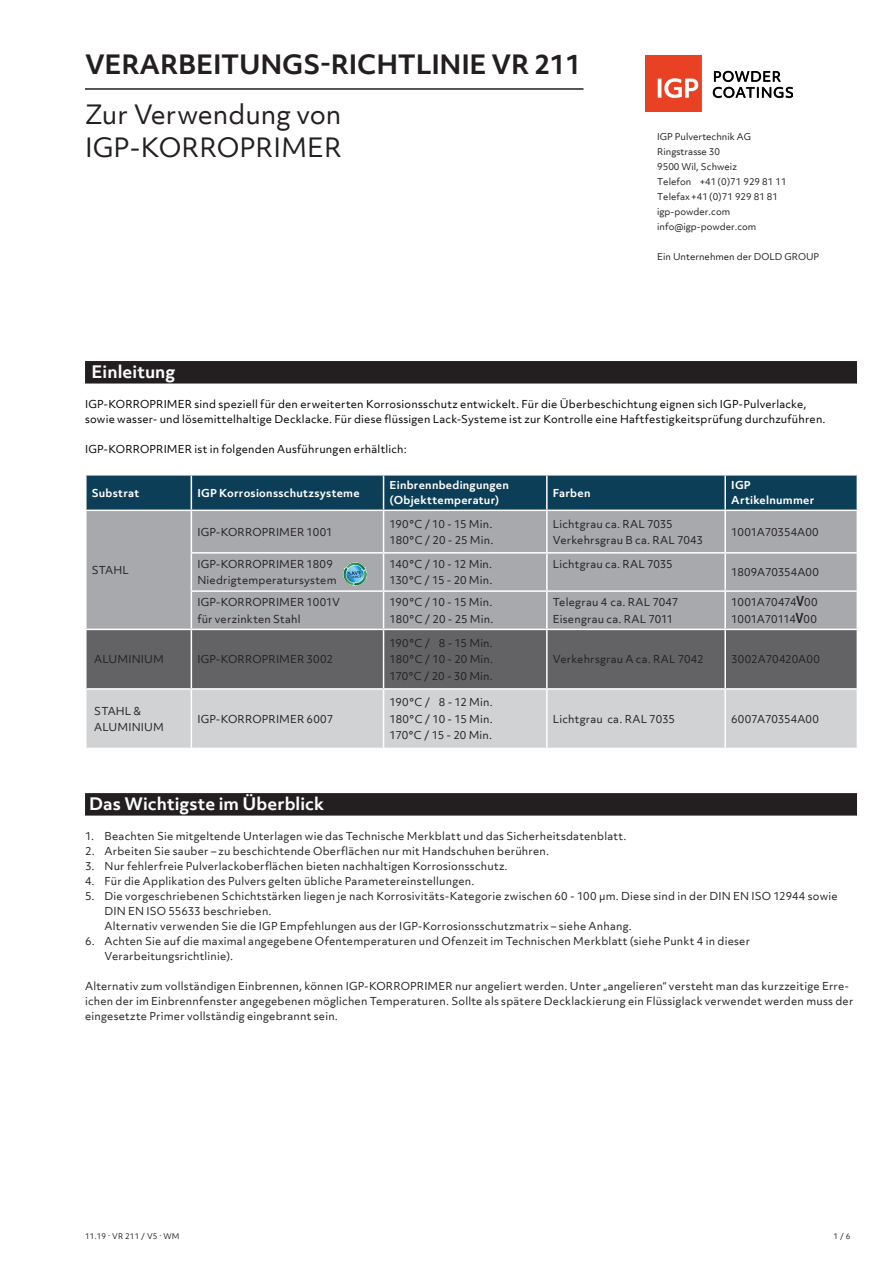
<style>
.page{position:relative;width:893px;height:1263px;background:#fff}
.page>*{position:absolute;margin:0;border:0;box-sizing:border-box;transform-origin:0 0}
.t1{font:25.5px/33px "Objektiv Mk 3";color:#231f20}
.t2{font:700 25.5px "Objektiv Mk 3";letter-spacing:-.01em;color:#231f20}
.Titel_mit_Linie{font:700 16.5px "Objektiv Mk 3";letter-spacing:.005em;color:#fff}
.Lauftext_Einzug_9_12{font:10.5px/15px "Objektiv Mk 3";letter-spacing:.02em;color:#231f20}
.Lauftext{font:10.5px "Objektiv Mk 3";letter-spacing:.015em;color:#231f20}
.Lauftext_9_12_5{font:10.5px "Objektiv Mk 3";letter-spacing:.02em;color:#000}
.Lauftext-2{font:10.5px "Objektiv Mk 3";letter-spacing:-.005em;color:#231f20}
.Lauftext-3{font:700 10.5px/15px "Objektiv Mk 3";letter-spacing:.025em;color:#fff}
.Lauftext-4{font:10.5px "Objektiv Mk 3";letter-spacing:-.015em;color:#231f20}
.Tabelle__Lauftext{font:10.5px/16.5px "Objektiv Mk 3";letter-spacing:.015em;color:#231f20}
.t3{font:9px/15px "Objektiv Mk 3";color:#231f20}
.t4{font:7.5px "Objektiv Mk 3";letter-spacing:.015em;color:#231f20}
.s1{font-weight:700;font-size:13.2px}
</style>
<div class="page">
<img style="left:646px;top:55px;width:147px;height:56px">
<hr style="left:85px;top:89px;width:498px;height:1px;background:#231f20">
<div style="left:85px;top:361px;width:772px;height:22px;background:#231f20"></div>
<div style="left:85px;top:793px;width:772px;height:22px;background:#231f20"></div>
<div style="left:87px;top:476px;width:770px;height:34px;background:#0c3e57"></div>
<div style="left:87px;top:511px;width:770px;height:118px;background:#a8a9ad"></div>
<div style="left:87px;top:630px;width:770px;height:58px;background:#636366"></div>
<div style="left:87px;top:690px;width:770px;height:58px;background:#d1d2d4"></div>
<hr style="left:191px;top:552px;width:193px;height:2px;background:#fff">
<hr style="left:384px;top:552px;width:163px;height:2px;background:#fff">
<hr style="left:547px;top:552px;width:178px;height:2px;background:#fff">
<hr style="left:725px;top:552px;width:133px;height:2px;background:#fff">
<hr style="left:384px;top:590px;width:163px;height:2px;background:#fff">
<hr style="left:547px;top:590px;width:178px;height:2px;background:#fff">
<hr style="left:725px;top:590px;width:133px;height:2px;background:#fff">
<hr style="left:191px;top:590px;width:193px;height:2px;background:#fff">
<hr style="left:191px;top:476px;width:1px;height:34px;background:#fff">
<hr style="left:383px;top:476px;width:1px;height:34px;background:#fff">
<hr style="left:546px;top:476px;width:2px;height:34px;background:#fff">
<hr style="left:724px;top:476px;width:2px;height:34px;background:#fff">
<hr style="left:191px;top:511px;width:1px;height:41px;background:#fff">
<hr style="left:383px;top:511px;width:1px;height:41px;background:#fff">
<hr style="left:546px;top:511px;width:2px;height:41px;background:#fff">
<hr style="left:724px;top:511px;width:2px;height:41px;background:#fff">
<hr style="left:191px;top:554px;width:1px;height:36px;background:#fff">
<hr style="left:383px;top:554px;width:1px;height:36px;background:#fff">
<hr style="left:546px;top:554px;width:2px;height:36px;background:#fff">
<hr style="left:724px;top:554px;width:2px;height:36px;background:#fff">
<hr style="left:191px;top:592px;width:1px;height:37px;background:#fff">
<hr style="left:383px;top:592px;width:1px;height:37px;background:#fff">
<hr style="left:546px;top:592px;width:2px;height:37px;background:#fff">
<hr style="left:724px;top:592px;width:2px;height:37px;background:#fff">
<hr style="left:191px;top:630px;width:1px;height:58px;background:#fff">
<hr style="left:383px;top:630px;width:1px;height:58px;background:#fff">
<hr style="left:546px;top:630px;width:2px;height:58px;background:#fff">
<hr style="left:724px;top:630px;width:2px;height:58px;background:#fff">
<hr style="left:191px;top:690px;width:1px;height:58px;background:#fff">
<hr style="left:383px;top:690px;width:1px;height:58px;background:#fff">
<hr style="left:546px;top:690px;width:2px;height:58px;background:#fff">
<hr style="left:724px;top:690px;width:2px;height:58px;background:#fff">
<img style="left:344px;top:562px;width:22px;height:24px">
<h1 class="t2" style="left:85px;top:46px;width:498px">VERARBEITUNGS-RICHTLINIE VR 211</h1>
<h1 class="t1" style="left:85px;top:98px;width:258px">Zur Verwendung von<br>IGP-KORROPRIMER</h1>
<p class="t3" style="left:657px;top:129px;width:131px">IGP Pulvertechnik AG<br>Ringstrasse 30<br>9500 Wil, Schweiz<br>Telefon +41(0)71 929 81 11<br>Telefax+41(0)71 929 81 81 igp-powder.com info@igp-powder.com</p>
<p class="t3" style="left:657px;top:249px;width:164px">Ein Unternehmen der DOLD GROUP</p>
<p class="Titel_mit_Linie" style="left:92px;top:360px;width:85px">Einleitung</p>
<p class="Lauftext_9_12_5" style="left:85px;top:397px;width:723px">IGP-KORROPRIMER sind speziell für den erweiterten Korrosionsschutz entwickelt. Für die Überbeschichtung eignen sich IGP-Pulverlacke,</p>
<p class="Lauftext_9_12_5" style="left:85px;top:412px;width:742px">sowie wasser- und lösemittelhaltige Decklacke. Für diese flüssigen Lack-Systeme ist zur Kontrolle eine Haftfestigkeitsprüfung durchzuführen.</p>
<p class="Lauftext_9_12_5" style="left:85px;top:442px;width:323px">IGP-KORROPRIMER ist in folgenden Ausführungen erhältlich:</p>
<p class="Lauftext-3" style="left:92px;top:485px;width:49px">Substrat</p>
<p class="Lauftext-3" style="left:197px;top:485px;width:164px">IGP Korrosionsschutzsysteme</p>
<p class="Lauftext-3" style="left:390px;top:478px;width:121px">Einbrennbedingungen</p>
<p class="Lauftext-3" style="left:390px;top:493px;width:111px">(Objekttemperatur)</p>
<p class="Lauftext-3" style="left:553px;top:485px;width:39px">Farben</p>
<p class="Lauftext-3" style="left:731px;top:478px;width:85px">IGP<br>Artikelnummer</p>
<p class="Lauftext" style="left:197px;top:525px;width:137px">IGP-KORROPRIMER 1001</p>
<p class="Lauftext-2" style="left:390px;top:516px;width:104px">190°C / 10 - 15 Min.</p>
<p class="Lauftext" style="left:390px;top:533px;width:105px">180°C / 20 - 25 Min.</p>
<p class="Lauftext" style="left:553px;top:516px;width:121px">Lichtgrau ca. RAL 7035</p>
<p class="Lauftext" style="left:553px;top:533px;width:152px">Verkehrsgrau B ca. RAL 7043</p>
<p class="Lauftext-2" style="left:731px;top:525px;width:89px">1001A70354A00</p>
<p class="Lauftext" style="left:92px;top:563px;width:38px">STAHL</p>
<p class="Lauftext" style="left:197px;top:557px;width:137px">IGP-KORROPRIMER 1809</p>
<p class="Lauftext" style="left:197px;top:573px;width:141px">Niedrigtemperatursystem</p>
<p class="Lauftext-2" style="left:390px;top:557px;width:104px">140°C / 10 - 12 Min.</p>
<p class="Lauftext" style="left:390px;top:573px;width:104px">130°C / 15 - 20 Min.</p>
<p class="Lauftext" style="left:553px;top:557px;width:121px">Lichtgrau ca. RAL 7035</p>
<p class="Lauftext-2" style="left:731px;top:565px;width:89px">1809A70354A00</p>
<p class="Lauftext" style="left:197px;top:595px;width:144px">IGP-KORROPRIMER 1001V</p>
<p class="Lauftext" style="left:197px;top:611px;width:105px">für verzinkten Stahl</p>
<p class="Lauftext-2" style="left:390px;top:595px;width:104px">190°C / 10 - 15 Min.</p>
<p class="Lauftext" style="left:390px;top:611px;width:105px">180°C / 20 - 25 Min.</p>
<p class="Lauftext" style="left:553px;top:595px;width:127px">Telegrau 4 ca. RAL 7047</p>
<p class="Lauftext" style="left:553px;top:611px;width:122px">Eisengrau ca. RAL 7011</p>
<p class="Lauftext-4" style="left:731px;top:595px;width:88px">1001A70474<span class="s1">V</span>00</p>
<p class="Lauftext-4" style="left:731px;top:611px;width:87px">1001A70114<span class="s1">V</span>00</p>
<p class="Tabelle__Lauftext" style="left:94px;top:651px;width:71px">ALUMINIUM</p>
<p class="Lauftext" style="left:197px;top:652px;width:137px">IGP-KORROPRIMER 3002</p>
<p class="Lauftext" style="left:390px;top:636px;width:105px">190°C / 8 - 15 Min.</p>
<p class="Lauftext" style="left:390px;top:652px;width:105px">180°C / 10 - 20 Min.</p>
<p class="Lauftext" style="left:390px;top:669px;width:105px">170°C / 20 - 30 Min.</p>
<p class="Lauftext" style="left:553px;top:652px;width:152px">Verkehrsgrau A ca. RAL 7042</p>
<p class="Lauftext" style="left:731px;top:652px;width:90px">3002A70420A00</p>
<p class="Tabelle__Lauftext" style="left:94px;top:702px;width:71px">STAHL &amp;<br>ALUMINIUM</p>
<p class="Lauftext" style="left:197px;top:712px;width:137px">IGP-KORROPRIMER 6007</p>
<p class="Lauftext" style="left:390px;top:695px;width:105px">190°C / 8 - 12 Min.</p>
<p class="Lauftext-2" style="left:390px;top:712px;width:105px">180°C / 10 - 15 Min.</p>
<p class="Lauftext-2" style="left:390px;top:728px;width:104px">170°C / 15 - 20 Min.</p>
<p class="Lauftext" style="left:553px;top:712px;width:124px">Lichtgrau ca. RAL 7035</p>
<p class="Lauftext-2" style="left:731px;top:712px;width:89px">6007A70354A00</p>
<p class="Titel_mit_Linie" style="left:89px;top:792px;width:237px">Das Wichtigste im Überblick</p>
<p class="Lauftext_Einzug_9_12" style="left:85px;top:828px;width:543px">1. Beachten Sie mitgeltende Unterlagen wie das Technische Merkblatt und das Sicherheitsdatenblatt.</p>
<p class="Lauftext_Einzug_9_12" style="left:85px;top:843px;width:466px">2. Arbeiten Sie sauber – zu beschichtende Oberflächen nur mit Handschuhen berühren.</p>
<p class="Lauftext_Einzug_9_12" style="left:85px;top:858px;width:424px">3. Nur fehlerfreie Pulverlackoberflächen bieten nachhaltigen Korrosionsschutz.</p>
<p class="Lauftext_Einzug_9_12" style="left:85px;top:873px;width:391px">4. Für die Applikation des Pulvers gelten übliche Parametereinstellungen.</p>
<p class="Lauftext_Einzug_9_12" style="left:105px;top:888px;width:735px;text-indent:-19px">5. Die vorgeschriebenen Schichtstärken liegen je nach Korrosivitäts-Kategorie zwischen 60 - 100 µm. Diese sind in der DIN EN ISO 12944 sowie<br>DIN EN ISO 55633 beschrieben.</p>
<p class="Lauftext_Einzug_9_12" style="left:105px;top:918px;width:529px">Alternativ verwenden Sie die IGP Empfehlungen aus der IGP-Korrosionsschutzmatrix – siehe Anhang.</p>
<p class="Lauftext_Einzug_9_12" style="left:105px;top:933px;width:647px;text-indent:-19px">6. Achten Sie auf die maximal angegebene Ofentemperaturen und Ofenzeit im Technischen Merkblatt (siehe Punkt 4 in dieser<br>Verarbeitungsrichtlinie).</p>
<p class="Lauftext_Einzug_9_12" style="left:85px;top:978px;width:770px">Alternativ zum vollständigen Einbrennen, können IGP-KORROPRIMER nur angeliert werden. Unter „angelieren“ versteht man das kurzzeitige Erre&shy;ichen der im Einbrennfenster angegebenen möglichen Temperaturen. Sollte als spätere Decklackierung ein Flüssiglack verwendet werden muss der eingesetzte Primer vollständig eingebrannt sein.</p>
<p class="t4" style="left:85px;top:1231px;width:96px">11.19 . VR 211 / V5 . WM</p>
<p class="t4" style="left:833px;top:1231px;width:18px">1 / 6</p>
</div>
